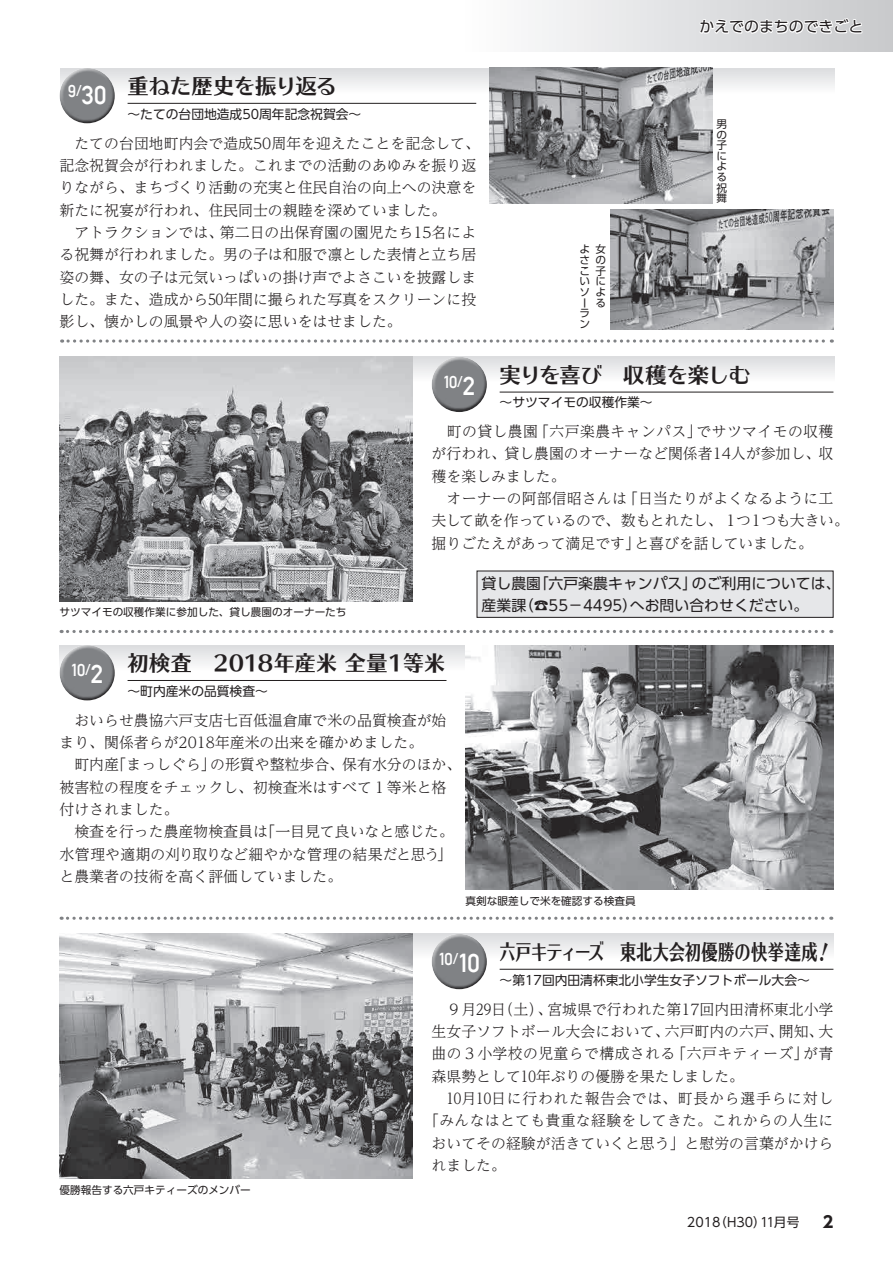
<style>
.page{position:relative;width:893px;height:1263px;background:#fff}
.page>*{position:absolute;margin:0;border:0;box-sizing:border-box;transform-origin:0 0}
.t1{font:25.5px "Alte DIN1451 Mittelschrift";color:#fff}
.t2{font:21.3px "UD Typos 515 Std";letter-spacing:-.005em;color:#231f20}
.t3{font:21.3px "UD Typos 515 Std";letter-spacing:-.005em;color:#231f20;scale:.76 1}
.t4{font:21.3px "UD Typos 515 Std";letter-spacing:.015em;color:#231f20}
.t5{font:16.95px "Alte DIN1451 Mittelschrift";color:#fff}
.t6{font:700 15.9px "UD Shin Go Pro";color:#231f20}
.t7{font:300 14.85px/22.4px "UD Reimin Pro";color:#231f20}
.t8{font:14.85px "UD Shin Go Pro";color:#231f20}
.t9{font:300 14.85px "UD Reimin Pro";letter-spacing:.025em;color:#231f20}
.t10{font:300 14.85px "UD Reimin Pro";letter-spacing:.05em;color:#231f20}
.t11{font:300 14.85px "UD Reimin Pro";letter-spacing:.02em;color:#231f20}
.t12{font:12.75px "UD Shin Go Pro";color:#231f20}
.t13{font:10.65px/10.6px "UD Shin Go Pro";color:#231f20;text-align:justify}
.s1{font-size:15.3px}
.s2{font-size:25.5px}
</style>
<div class="page">
<div style="left:60px;top:68px;width:774px;height:26px;background:linear-gradient(to bottom,#dbdcde,#fcfcfc)"></div>
<div style="left:60px;top:356px;width:774px;height:26px;background:linear-gradient(to bottom,#dadbde,#fbfbfc)"></div>
<div style="left:132px;top:933px;width:701px;height:26px;background:linear-gradient(to bottom,#dadbdd,#fbfbfb)"></div>
<div style="left:459px;top:0;width:434px;height:51px;background:linear-gradient(to right,#fefeff,#c8c9cb)"></div>
<svg style="left:698px;top:16px;width:165px;height:20px"></svg>
<div style="left:60px;top:645px;width:773px;height:26px;background:linear-gradient(to bottom,#dbdddf,#fcfcfc)"></div>
<svg style="left:61px;top:630px;width:771px;height:3px"></svg>
<hr style="left:128px;top:103px;width:348px;height:1px;background:#231f20">
<hr style="left:500px;top:392px;width:333px;height:1px;background:#231f20">
<div style="left:58px;top:68px;width:57px;height:43px;background:#fff;opacity:.75"></div>
<div style="left:59px;top:77px;width:58px;height:46px;background:#231f20;opacity:.75"></div>
<div style="left:430px;top:357px;width:57px;height:42px;background:#fff;opacity:.75"></div>
<div style="left:431px;top:365px;width:58px;height:47px;background:#231f20;opacity:.75"></div>
<img style="left:60px;top:357px;width:352px;height:244px">
<div style="left:430px;top:934px;width:57px;height:42px;background:#fff;opacity:.75"></div>
<div style="left:431px;top:942px;width:58px;height:47px;background:#231f20;opacity:.75"></div>
<div style="left:58px;top:645px;width:57px;height:43px;background:#fff;opacity:.75"></div>
<div style="left:59px;top:654px;width:58px;height:47px;background:#231f20;opacity:.75"></div>
<hr style="left:500px;top:969px;width:333px;height:1px;background:#231f20">
<hr style="left:128px;top:680px;width:318px;height:1px;background:#231f20">
<svg style="left:62px;top:339px;width:770px;height:4px"></svg>
<svg style="left:61px;top:917px;width:771px;height:3px"></svg>
<img style="left:60px;top:934px;width:352px;height:244px">
<img style="left:466px;top:645px;width:367px;height:245px">
<img style="left:489px;top:68px;width:223px;height:136px">
<img style="left:610px;top:210px;width:223px;height:119px">
<div style="left:477px;top:571px;width:356px;height:46px;background:#e6e7e9"></div>
<div style="left:477px;top:571px;width:356px;height:47px;border:1px solid #231f20"></div>
<h1 class="t1" style="left:68px;top:80px;width:40px"><sup>9</sup><sup>/</sup>30</h1>
<h2 class="t2" style="left:128px;top:68px;width:211px">重ねた歴史を振り返る</h2>
<p class="t12" style="left:128px;top:103px;width:235px">～たての台団地造成50周年記念祝賀会~</p>
<p class="t7" style="left:60px;top:131px;width:422px">　たての台団地町内会で造成50周年を迎えたことを記念して、</p>
<p class="t7" style="left:60px;top:154px;width:418px">記念祝賀会が行われました。これまでの活動のあゆみを振り返</p>
<p class="t7" style="left:60px;top:176px;width:418px">りながら、まちづくり活動の充実と住民自治の向上への決意を</p>
<p class="t7" style="left:60px;top:198px;width:388px">新たに祝宴が行われ、住民同士の親睦を深めていました。</p>
<p class="t7" style="left:220px;top:221px;width:258px">第二日の出保育園の園児たち15名によ</p>
<p class="t7" style="left:60px;top:221px;width:418px">　アトラクションでは、<br>る祝舞が行われました。男の子は和服で凛とした表情と立ち居姿の舞、女の子は元気いっぱいの掛け声でよさこいを披露しました。また、造成から50年間に撮られた写真をスクリーンに投影し、懐かしの風景や人の姿に思いをはせました。</p>
<p class="t5" style="left:443px;top:371px;width:33px">10<span class="s1">/</span><span class="s2">2</span></p>
<p class="t8" style="left:699px;top:15px;width:165px">かえでのまちのできごと</p>
<p class="t13" style="left:595px;top:244px;width:12px">女の子による</p>
<p class="t13" style="left:579px;top:244px;width:11px;text-align:left">よさこいソーラン</p>
<p class="t13" style="left:716px;top:118px;width:12px">男の子による祝舞</p>
<h2 class="t2" style="left:500px;top:357px;width:252px">実りを喜び　収穫を楽しむ</h2>
<p class="t12" style="left:500px;top:392px;width:155px">～サツマイモの収穫作業~</p>
<p class="t9" style="left:534px;top:419px;width:169px">「六戸楽農キャンパス」</p>
<p class="t9" style="left:696px;top:419px;width:138px">でサツマイモの収穫</p>
<p class="t7" style="left:432px;top:420px;width:108px">　町の貸し農園</p>
<p class="t7" style="left:432px;top:442px;width:403px">が行われ、貸し農園のオーナーなど関係者14人が参加し、収</p>
<p class="t7" style="left:432px;top:464px;width:135px">穫を楽しみました。</p>
<p class="t7" style="left:623px;top:487px;width:212px">「日当たりがよくなるように工</p>
<p class="t7" style="left:432px;top:487px;width:197px">　オーナーの阿部信昭さんは</p>
<p class="t7" style="left:634px;top:509px;width:180px;text-indent:-203px">夫して畝を作っているので、数もとれたし、１つ<br>と喜びを話していました。</p>
<p class="t7" style="left:749px;top:509px;width:102px">１つも大きい。</p>
<p class="t7" style="left:432px;top:531px;width:210px">掘りごたえがあって満足です」</p>
<p class="t13" style="left:60px;top:606px;width:289px">サツマイモの収穫作業に参加した、貸し農園のオーナーたち</p>
<p class="t5" style="left:71px;top:660px;width:33px">10<span class="s1">/</span><span class="s2">2</span></p>
<h2 class="t4" style="left:128px;top:645px;width:280px">初検査　2018年産米全量１</h2>
<p class="t12" style="left:128px;top:681px;width:142px">～町内産米の品質検査~</p>
<h2 class="t2" style="left:403px;top:645px;width:44px">等米</h2>
<p class="t7" style="left:60px;top:708px;width:388px">　おいらせ農協六戸支店七百低温倉庫で米の品質検査が始</p>
<p class="t7" style="left:60px;top:731px;width:365px">まり、関係者らが2018年産米の出来を確かめました。</p>
<p class="t7" style="left:210px;top:753px;width:253px">の形質や整粒歩合、保有水分のほか、</p>
<p class="t7" style="left:112px;top:753px;width:106px">「まっしぐら」</p>
<p class="t7" style="left:60px;top:753px;width:61px">　町内産</p>
<p class="t7" style="left:60px;top:775px;width:388px">被害粒の程度をチェックし、初検査米はすべて１等米と格</p>
<p class="t7" style="left:60px;top:798px;width:121px">付けされました。</p>
<p class="t7" style="left:260px;top:820px;width:195px">「一目見て良いなと感じた。</p>
<p class="t7" style="left:60px;top:820px;width:394px">　検査を行った農産物検査員は<br>水管理や適期の刈り取りなど細やかな管理の結果だと思う「と農業者の技術を高く評価していました。</p>
<p class="t8" style="left:534px;top:571px;width:165px">「六戸楽農キャンパス」</p>
<p class="t8" style="left:692px;top:571px;width:150px">のご利用については、</p>
<p class="t8" style="left:482px;top:571px;width:61px">貸し農園</p>
<p class="t8" style="left:630px;top:593px;width:180px">へお問い合わせください。</p>
<p class="t8" style="left:519px;top:593px;width:120px">（☎55－4495）</p>
<p class="t8" style="left:482px;top:593px;width:46px">産業課</p>
<p class="t13" style="left:466px;top:895px;width:172px">真剣な眼差しで米を確認する検査員</p>
<p class="t5" style="left:439px;top:948px;width:42px">10<span class="s1">/</span><span class="s2">10</span></p>
<h2 class="t3" style="left:500px;top:934px;width:439px">六戸キティーズ　東北大会初優勝の快挙達成!</h2>
<p class="t12" style="left:500px;top:969px;width:312px">～第17回内田清杯東北小学生女子ソフトボール大会~</p>
<p class="t7" style="left:432px;top:997px;width:122px">　９月29 （日土）、</p>
<p class="t7" style="left:547px;top:997px;width:288px">宮城県で行われた第17回内田清杯東北小学</p>
<p class="t7" style="left:432px;top:1019px;width:240px">生女子ソフトボール大会において、</p>
<p class="t7" style="left:819px;top:1019px;width:16px">大</p>
<p class="t7" style="left:665px;top:1019px;width:121px">六戸町内の六戸、</p>
<p class="t7" style="left:779px;top:1019px;width:46px">開知、</p>
<p class="t13" style="left:60px;top:1184px;width:193px">優勝報告する六戸キティーズのメンバー</p>
<p class="t9" style="left:672px;top:1041px;width:138px">「六戸キティーズ」</p>
<p class="t9" style="left:432px;top:1041px;width:245px">曲の３小学校の児童らで構成される</p>
<p class="t7" style="left:432px;top:1064px;width:314px">森県勢として10年ぶりの優勝を果たしました。</p>
<p class="t10" style="left:432px;top:1086px;width:403px">　10月10日に行われた報告会では、町長から選手らに対し</p>
<p class="t11" style="left:424px;top:1108px;width:411px">「みんなはとても貴重な経験をしてきた。これからの人生に</p>
<p class="t7" style="left:432px;top:1131px;width:403px">おいてその経験が活きていくと思う」と慰労の言葉がかけら</p>
<p class="t7" style="left:432px;top:1153px;width:76px">れました。</p>
<p class="t7" style="left:803px;top:1042px;width:32px">が青</p>
<p class="t12" style="left:714px;top:1212px;width:53px">（H30）</p>
<p class="t12" style="left:761px;top:1212px;width:40px">11月号</p>
<p class="t12" style="left:687px;top:1212px;width:35px">2018</p>
<p class="t6" style="left:823px;top:1209px;width:12px">2</p>
</div>
